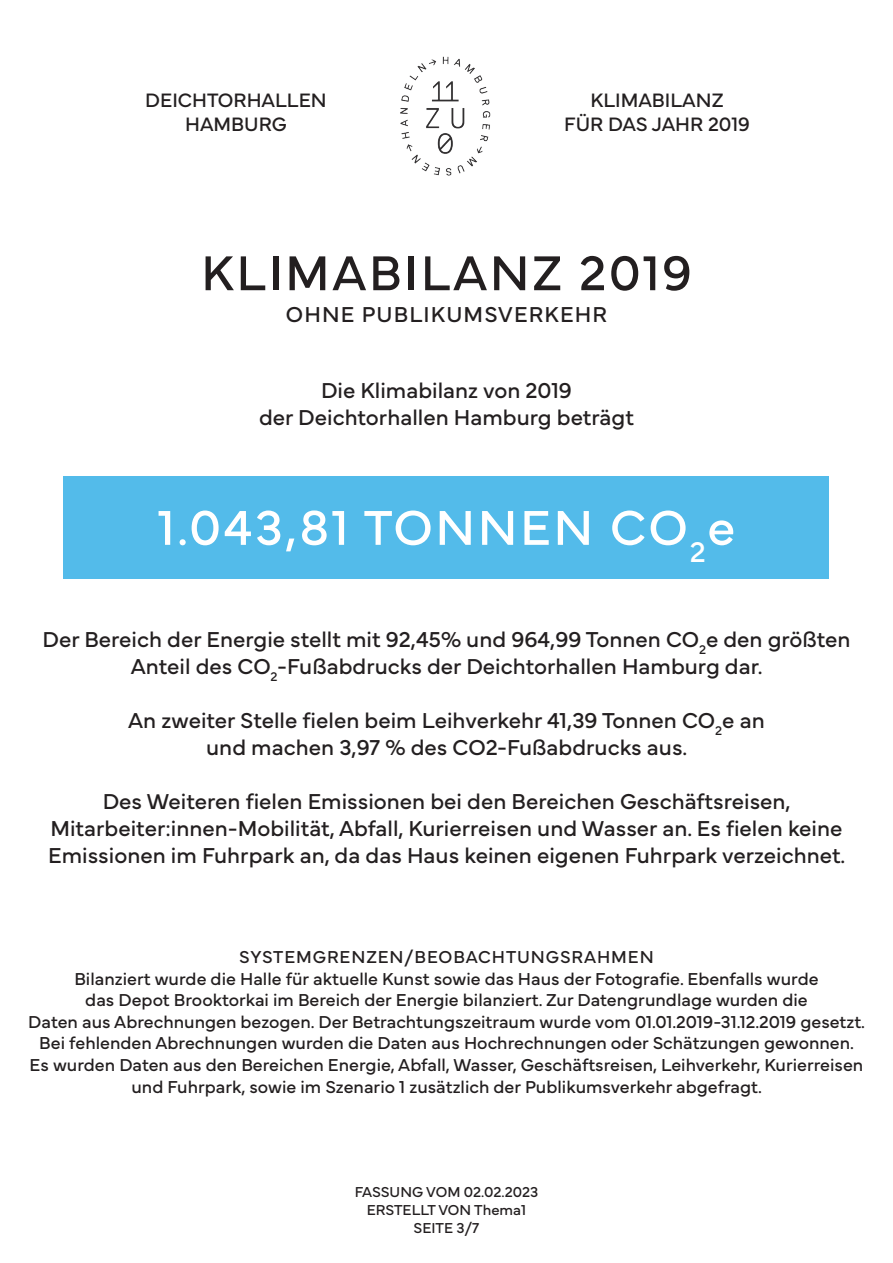
<style>
.page{position:relative;width:893px;height:1263px;background:#fff}
.page>*{position:absolute;margin:0;border:0;box-sizing:border-box;transform-origin:0 0}
.t1{font:51px "Mundial";letter-spacing:.05em;color:#fff}
.t2{font:51px "Mundial";letter-spacing:.05em;color:#231f20}
.t3{font:22.5px/27px "Mundial";color:#231f20;text-align:center}
.t4{font:22.5px "Mundial";letter-spacing:.05em;color:#231f20}
.t5{font:20.25px/24.3px "Mundial";color:#231f20;text-align:center}
.t6{font:18px "Mundial";color:#231f20}
.t7{font:18px "Mundial";letter-spacing:.05em;color:#231f20}
.t8{font:15px/18px "Mundial";color:#231f20;text-align:center}
</style>
<div class="page">
<img style="left:400px;top:56px;width:91px;height:120px">
<div style="left:64px;top:476px;width:765px;height:102px;background:#53bbea"></div>
<p class="t5" style="left:145px;top:86px;width:183px">DEICHTORHALLEN<br>HAMBURG</p>
<p class="t5" style="left:564px;top:86px;width:187px">KLIMABILANZ<br>FÜR DAS JAHR 2019</p>
<p class="t2" style="left:201px;top:233px;width:492px">KLIMABILANZ 2019</p>
<p class="t4" style="left:286px;top:296px;width:323px">OHNE PUBLIKUMSVERKEHR</p>
<p class="t3" style="left:321px;top:375px;width:252px">Die Klimabilanz von 2019</p>
<p class="t3" style="left:259px;top:402px;width:376px">der Deichtorhallen Hamburg beträgt</p>
<p class="t1" style="left:158px;top:488px;width:579px">1.043,81 TONNEN CO<sub>2</sub>e</p>
<p class="t3" style="left:43px;top:624px;width:809px">Der Bereich der Energie stellt mit 92,45% und 964,99 Tonnen CO<sub>2</sub>e den größten<br>Anteil des CO<sub>2</sub>-Fußabdrucks der Deichtorhallen Hamburg dar.</p>
<p class="t3" style="left:128px;top:705px;width:638px">An zweiter Stelle fielen beim Leihverkehr 41,39 Tonnen CO<sub>2</sub>e an</p>
<p class="t3" style="left:206px;top:732px;width:483px">und machen 3,97 % des CO2-Fußabdrucks aus.</p>
<p class="t3" style="left:48px;top:786px;width:799px">Des Weiteren fielen Emissionen bei den Bereichen Geschäftsreisen,<br>Mitarbeiter:innen-Mobilität, Abfall, Kurierreisen und Wasser an. Es fielen keine<br>Emissionen im Fuhrpark an, da das Haus keinen eigenen Fuhrpark verzeichnet.</p>
<p class="t7" style="left:239px;top:943px;width:416px">SYSTEMGRENZEN/BEOBACHTUNGSRAHMEN</p>
<p class="t6" style="left:74px;top:964px;width:746px">Bilanziert wurde die Halle für aktuelle Kunst sowie das Haus der Fotografie. Ebenfalls wurde</p>
<p class="t6" style="left:85px;top:986px;width:724px">das Depot Brooktorkai im Bereich der Energie bilanziert. Zur Datengrundlage wurden die</p>
<p class="t6" style="left:28px;top:1007px;width:838px">Daten aus Abrechnungen bezogen. Der Betrachtungszeitraum wurde vom 01.01.2019-31.12.2019 gesetzt.</p>
<p class="t6" style="left:39px;top:1029px;width:816px">Bei fehlenden Abrechnungen wurden die Daten aus Hochrechnungen oder Schätzungen gewonnen.</p>
<p class="t6" style="left:30px;top:1051px;width:835px">Es wurden Daten aus den Bereichen Energie, Abfall, Wasser, Geschäftsreisen, Leihverkehr, Kurierreisen</p>
<p class="t6" style="left:131px;top:1072px;width:632px">und Fuhrpark, sowie im Szenario 1 zusätzlich der Publikumsverkehr abgefragt.</p>
<p class="t8" style="left:355px;top:1181px;width:185px">FASSUNG VOM 02.02.2023<br>ERSTELLT VON Thema1<br>SEITE 3/7</p>
</div>
